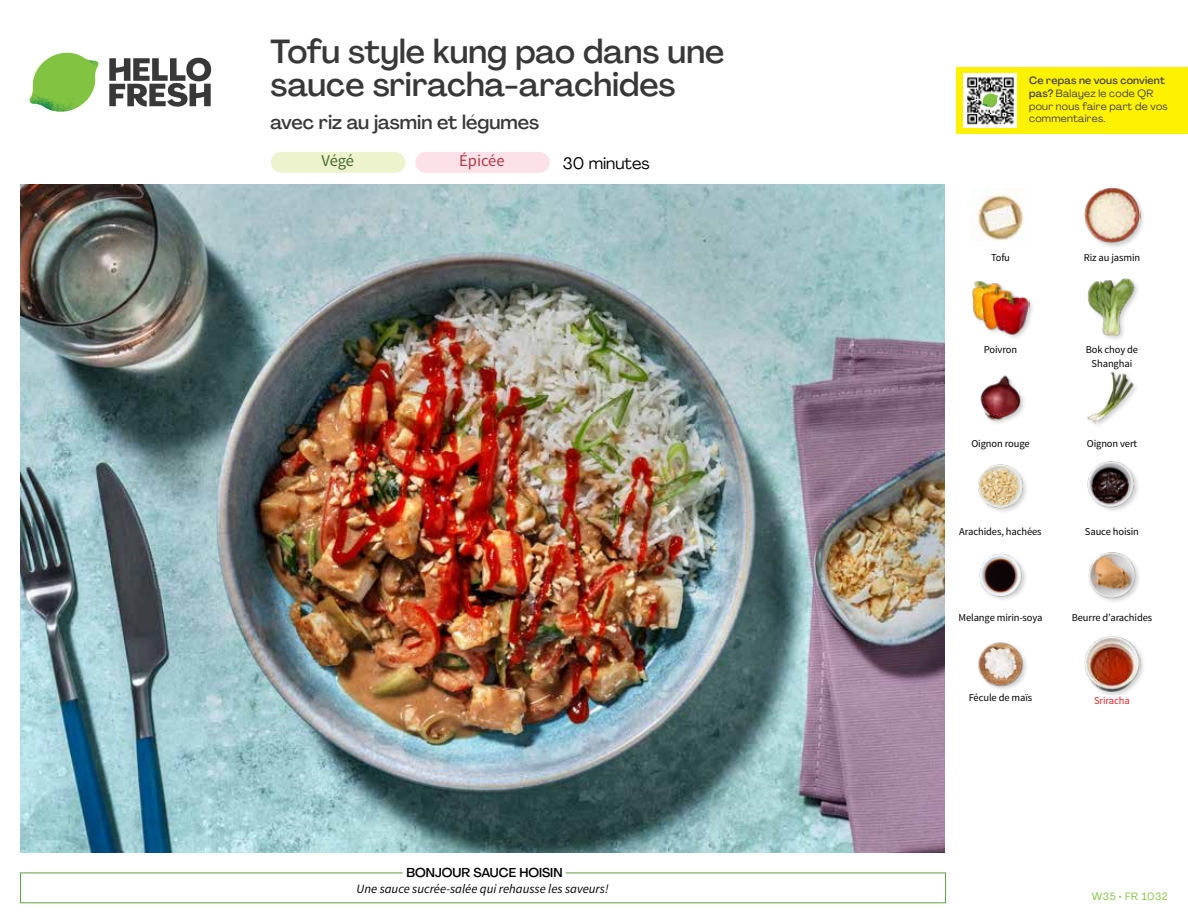
<style>
.page{position:relative;width:1188px;height:918px;background:#fff}
.page>*{position:absolute;margin:0;border:0;box-sizing:border-box;transform-origin:0 0}
.t1{font:500 33px/33px "Agrandir";color:#383839}
.t2{font:500 19.5px "Agrandir";color:#383839}
.t3{font:16.5px "Agrandir";color:#000}
.t4{font:16.5px "Source Sans Pro";color:#b33841}
.t5{font:16.5px "Source Sans Pro";color:#476b32}
.t6{font:italic 12.75px "Source Sans Pro";color:#000}
.t7{font:500 12.75px "Agrandir";color:#000}
.t8{font:10.5px/13.5px "Source Sans Pro";letter-spacing:-.01em;color:#000;text-align:center}
.t9{font:10.5px/12.8px "Agrandir";letter-spacing:.02em;color:#414042}
.t10{font:10.5px "Agrandir";letter-spacing:.05em;color:#82c341}
.t11{font:10.5px "Source Sans Pro";letter-spacing:-.01em;color:#ed1d24}
.s1{font-weight:500}
</style>
<div class="page">
<svg style="left:109px;top:57px;width:102px;height:50px"></svg>
<svg style="left:34px;top:53px;width:62px;height:40px"></svg>
<img style="left:67px;top:53px;width:32px;height:26px">
<img style="left:33px;top:75px;width:59px;height:11px">
<img style="left:29px;top:79px;width:61px;height:33px">
<img style="left:65px;top:86px;width:27px;height:25px">
<div style="left:20px;top:873px;width:926px;height:30px;border:1px solid #609f43"></div>
<div style="left:403px;top:865px;width:163px;height:15px;background:#fff"></div>
<img style="left:21px;top:184px;width:924px;height:668px">
<div style="left:415px;top:152px;width:135px;height:21px;background:#fce1e9;border-radius:10px"></div>
<div style="left:271px;top:152px;width:135px;height:21px;background:#edf3cd;border-radius:10px"></div>
<div style="left:1083px;top:635px;width:63px;height:63px;background:#000;opacity:.2"></div>
<img style="left:1083px;top:635px;width:58px;height:58px">
<img style="left:978px;top:642px;width:49px;height:48px">
<img style="left:1088px;top:552px;width:51px;height:50px">
<img style="left:979px;top:553px;width:47px;height:47px">
<img style="left:1087px;top:461px;width:51px;height:50px">
<img style="left:978px;top:464px;width:49px;height:48px">
<img style="left:1087px;top:371px;width:49px;height:54px">
<img style="left:980px;top:375px;width:44px;height:48px">
<div style="left:1086px;top:277px;width:55px;height:65px;background:#000;opacity:.2"></div>
<img style="left:1086px;top:278px;width:55px;height:57px">
<div style="left:972px;top:280px;width:63px;height:61px;background:#000;opacity:.2"></div>
<img style="left:972px;top:280px;width:57px;height:55px">
<div style="left:1084px;top:187px;width:62px;height:62px;background:#000;opacity:.2"></div>
<img style="left:1084px;top:187px;width:57px;height:57px">
<img style="left:972px;top:189px;width:52px;height:52px">
<div style="left:956px;top:67px;width:232px;height:67px;background:#fff200"></div>
<img style="left:964px;top:74px;width:52px;height:54px">
<svg style="left:982px;top:93px;width:16px;height:14px"></svg>
<h1 class="t1" style="left:271px;top:35px;width:455px">Tofu style kung pao dans une sauce sriracha-arachides</h1>
<h2 class="t2" style="left:271px;top:110px;width:270px">avec riz au jasmin et légumes</h2>
<h3 class="t5" style="left:321px;top:151px;width:34px">Végé</h3>
<h3 class="t3" style="left:563px;top:153px;width:88px">30 minutes</h3>
<h3 class="t4" style="left:459px;top:151px;width:47px">Épicée</h3>
<p class="t7" style="left:406px;top:864px;width:158px">BONJOUR SAUCE HOISIN</p>
<p class="t6" style="left:357px;top:881px;width:254px">Une sauce sucrée-salée qui rehausse les saveurs!</p>
<p class="t9" style="left:1029px;top:74px;width:140px"><span class="s1">Ce repas ne vous convient pas?</span> Balayez le code QR pour nous faire part de vos commentaires.</p>
<p class="t8" style="left:991px;top:251px;width:20px">Tofu</p>
<p class="t8" style="left:984px;top:343px;width:35px">Poivron</p>
<p class="t8" style="left:1084px;top:251px;width:58px">Riz au jasmin</p>
<p class="t8" style="left:1086px;top:343px;width:54px">Bok choy de<br>Shanghai</p>
<p class="t8" style="left:971px;top:437px;width:60px">Oignon rouge</p>
<p class="t8" style="left:1087px;top:437px;width:52px">Oignon vert</p>
<p class="t8" style="left:959px;top:525px;width:84px">Arachides, hachées</p>
<p class="t8" style="left:1085px;top:525px;width:56px">Sauce hoisin</p>
<p class="t8" style="left:959px;top:610px;width:85px">Melange mirin-soya</p>
<p class="t8" style="left:1072px;top:610px;width:82px">Beurre d’arachides</p>
<p class="t8" style="left:969px;top:690px;width:65px">Fécule de maïs</p>
<p class="t11" style="left:1094px;top:694px;width:37px">Sriracha</p>
<p class="t10" style="left:1092px;top:890px;width:77px">W35 • FR 1032</p>
</div>
